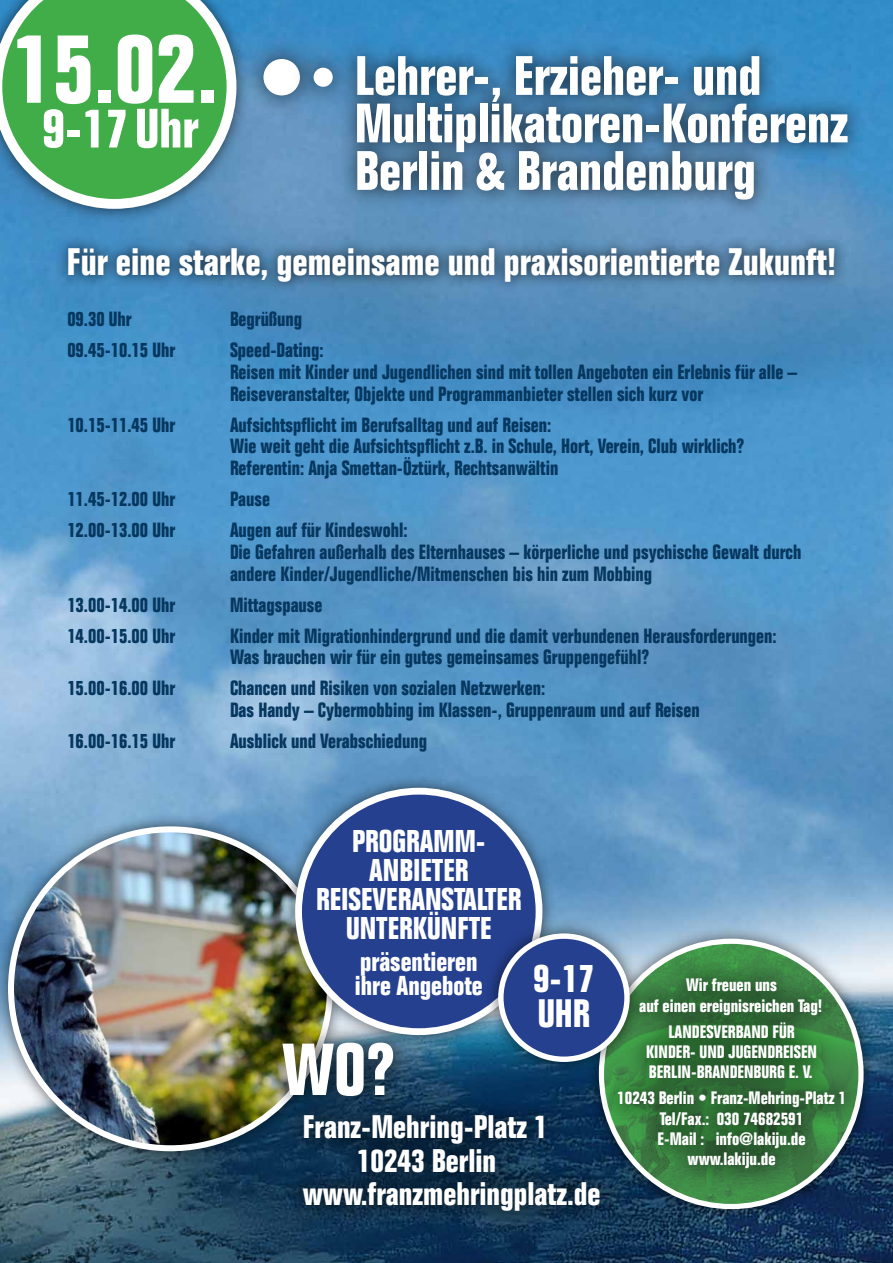
<style>
.page{position:relative;width:893px;height:1263px;background:#fff}
.page>*{position:absolute;margin:0;border:0;box-sizing:border-box;transform-origin:0 0}
.t1{font:700 condensed 96.6px "Folio";color:#fff}
.t2{font:700 condensed 72px "Folio";color:#fff}
.t3{font:700 condensed 54.3px/47.5px "Folio";color:#fff}
.t4{font:700 condensed 38.85px/34.2px "Folio";color:#fff}
.t5{font:700 condensed 37.5px "Folio";color:#fff}
.t6{font:700 condensed 31.95px "Folio";color:#fff}
.t7{font:700 condensed 30.9px/29px "Folio";color:#fff;text-align:center}
.t8{font:700 condensed 26.85px/24.9px "Folio";color:#fff}
.t9{font:700 condensed 20.1px/21.8px "Folio";color:#06375f}
.t10{font:700 condensed 17.7px/20.4px "Folio";color:#fff;text-align:center}
</style>
<div class="page">
<img style="left:0;top:0;width:893px;height:1263px">
<div style="left:0;top:812px;width:347px;height:353px;background:#000;opacity:.6"></div>
<img style="left:4px;top:822px;width:277px;height:332px">
<div style="left:280px;top:1092px;width:343px;height:142px;background:#000;opacity:.51"></div>
<div style="left:584px;top:924px;width:294px;height:299px;background:#000;opacity:.6"></div>
<img style="left:601px;top:941px;width:260px;height:265px">
<div style="left:596px;top:955px;width:270px;height:235px;background:#000;opacity:.51"></div>
<div style="left:260px;top:1020px;width:156px;height:99px;background:#000;opacity:.51"></div>
<div style="left:338px;top:38px;width:527px;height:180px;background:#000;opacity:.51"></div>
<div style="left:55px;top:235px;width:793px;height:60px;background:#000;opacity:.51"></div>
<div style="left:241px;top:37px;width:82px;height:81px;background:#000;opacity:.51"></div>
<div style="left:263px;top:59px;width:37px;height:36px;background:#fff;border-radius:50%"></div>
<div style="left:291px;top:45px;width:64px;height:64px;background:#000;opacity:.51"></div>
<div style="left:314px;top:68px;width:19px;height:19px;background:#fff;border-radius:50%"></div>
<div style="left:0;top:0;width:250px;height:223px;background:#000;opacity:.6"></div>
<svg style="left:0;top:0;width:236px;height:209px"></svg>
<div style="left:281px;top:774px;width:275px;height:275px;background:#000;opacity:.6"></div>
<div style="left:299px;top:791px;width:240px;height:241px;background:#25408f;border-radius:50%"></div>
<div style="left:295px;top:788px;width:247px;height:247px;border:7px solid #fff;border-radius:50%"></div>
<div style="left:484px;top:920px;width:160px;height:156px;background:#000;opacity:.6"></div>
<div style="left:501px;top:936px;width:126px;height:123px;background:#25408f;border-radius:50%"></div>
<div style="left:498px;top:933px;width:132px;height:129px;border:5px solid #fff;border-radius:50%"></div>
<h1 class="t1" style="left:12px;top:15px;width:207px">15.02.</h1>
<h3 class="t3" style="left:42px;top:105px;width:158px">9-17 Uhr</h3>
<h3 class="t3" style="left:355px;top:52px;width:495px">Lehrer-, Erzieher- und<br>Multiplikatoren-Konferenz<br>Berlin &amp; Brandenburg</h3>
<h3 class="t5" style="left:67px;top:241px;width:771px">Für eine starke, gemeinsame und praxisorientierte Zukunft!</h3>
<p class="t9" style="left:67px;top:308px;width:66px">09.30 Uhr</p>
<p class="t9" style="left:230px;top:308px;width:74px">Begrüßung</p>
<p class="t9" style="left:67px;top:340px;width:109px">09.45-10.15 Uhr</p>
<p class="t9" style="left:230px;top:340px;width:569px">Speed-Dating:<br>Reisen mit Kinder und Jugendlichen sind mit tollen Angeboten ein Erlebnis für alle –<br>Reiseveranstalter, Objekte und Programmanbieter stellen sich kurz vor</p>
<p class="t9" style="left:67px;top:414px;width:109px">10.15-11.45 Uhr</p>
<p class="t9" style="left:230px;top:414px;width:516px">Aufsichtspflicht im Berufsalltag und auf Reisen:<br>Wie weit geht die Aufsichtspflicht z.B. in Schule, Hort, Verein, Club wirklich?<br>Referentin: Anja Smettan-Öztürk, Rechtsanwältin</p>
<p class="t9" style="left:67px;top:488px;width:109px">11.45-12.00 Uhr</p>
<p class="t9" style="left:230px;top:488px;width:42px">Pause</p>
<p class="t9" style="left:67px;top:519px;width:109px">12.00-13.00 Uhr</p>
<p class="t9" style="left:230px;top:519px;width:573px">Augen auf für Kindeswohl:<br>Die Gefahren außerhalb des Elternhauses – körperliche und psychische Gewalt durch andere Kinder/Jugendliche/Mitmenschen bis hin zum Mobbing</p>
<p class="t9" style="left:67px;top:594px;width:109px">13.00-14.00 Uhr</p>
<p class="t9" style="left:230px;top:594px;width:94px">Mittagspause</p>
<p class="t9" style="left:67px;top:625px;width:109px">14.00-15.00 Uhr</p>
<p class="t9" style="left:230px;top:625px;width:548px">Kinder mit Migrationhindergrund und die damit verbundenen Herausforderungen:<br>Was brauchen wir für ein gutes gemeinsames Gruppengefühl?</p>
<p class="t9" style="left:67px;top:678px;width:109px">15.00-16.00 Uhr</p>
<p class="t9" style="left:230px;top:678px;width:471px">Chancen und Risiken von sozialen Netzwerken:<br>Das Handy – Cybermobbing im Klassen-, Gruppenraum und auf Reisen</p>
<p class="t9" style="left:67px;top:730px;width:109px">16.00-16.15 Uhr</p>
<p class="t9" style="left:230px;top:730px;width:199px">Ausblick und Verabschiedung</p>
<h3 class="t7" style="left:316px;top:827px;width:207px">PROGRAMM-<br>ANBIETER<br>REISEVERANSTALTER<br>UNTERKÜNFTE</h3>
<h3 class="t8" style="left:355px;top:949px;width:130px">präsentieren ihre Angebote</h3>
<h2 class="t2" style="left:282px;top:1030px;width:115px">WO?</h2>
<h3 class="t4" style="left:533px;top:962px;width:63px">9-17<br>UHR</h3>
<h3 class="t6" style="left:303px;top:1109px;width:246px">Franz-Mehring-Platz 1</h3>
<h3 class="t6" style="left:357px;top:1143px;width:141px">10243 Berlin</h3>
<h3 class="t6" style="left:303px;top:1176px;width:299px">www.franzmehringplatz.de</h3>
<p class="t10" style="left:639px;top:975px;width:185px">Wir freuen uns<br>auf einen ereignisreichen Tag!</p>
<p class="t10" style="left:668px;top:1021px;width:54px">Lan desverban</p>
<p class="t10" style="left:646px;top:1021px;width:164px;text-align:left;text-indent:115px">d für<br>Kinder- und Jugendreisen<br>Berlin</p>
<p class="t10" style="left:617px;top:1059px;width:230px;line-height:25.8px;text-align:left;text-indent:160px">g e. V.<br>10243 Berlin • Franz-Mehring-Platz 1</p>
<p class="t10" style="left:658px;top:1108px;width:149px">Tel/Fax.: 030 74682591<br>E-Mail : info@lakiju.de www.lakiju.de</p>
<p class="t10" style="left:691px;top:1062px;width:56px">-Brandenbur</p>
</div>
